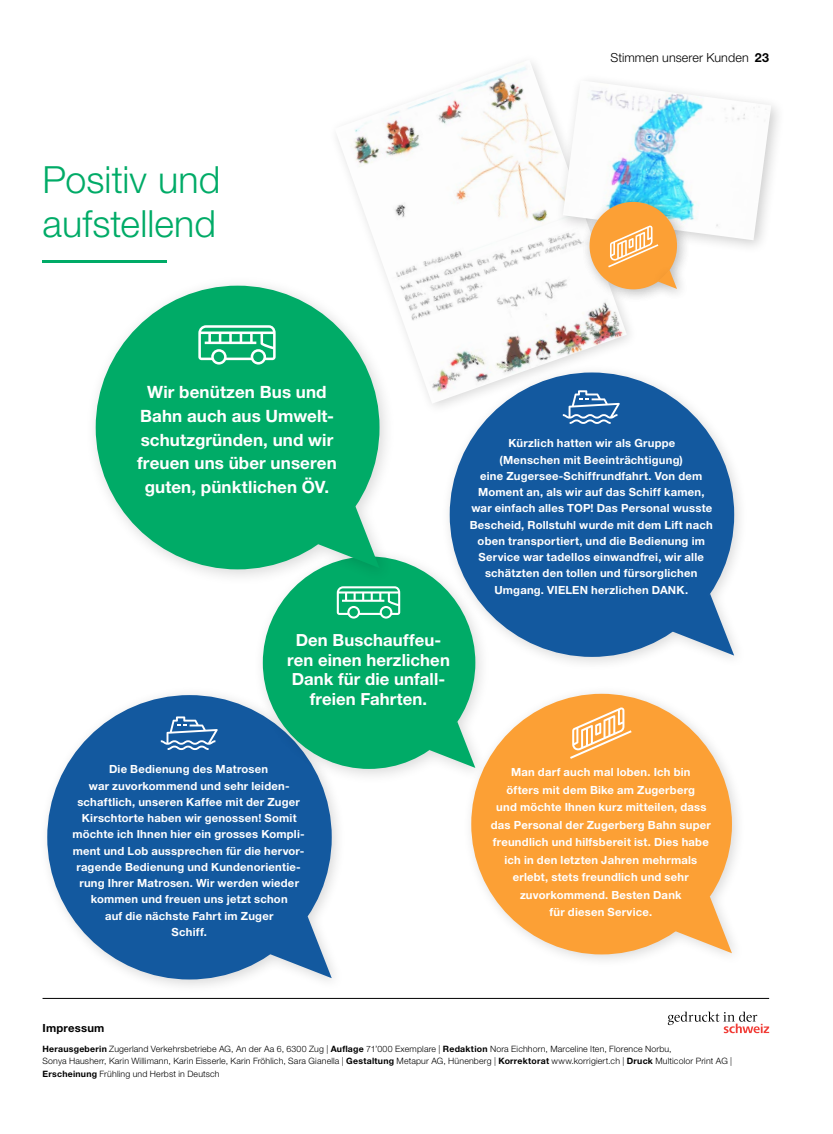
<style>
.page{position:relative;width:833px;height:1134px;background:#fff}
.page>*{position:absolute;margin:0;border:0;box-sizing:border-box;transform-origin:0 0}
.Artikeltitel_mittel{font:300 37.5px/43.8px "Helvetica Neue LT Std";letter-spacing:.005em;color:#00ab67}
.Grundtext{font:700 17px/23.8px "Helvetica Neue LT Std";letter-spacing:.005em;color:#fff;text-align:center}
.Grundtext-2{font:700 16.75px/19.5px "Helvetica Neue LT Std";letter-spacing:.005em;color:#fff;text-align:center}
.t1{font:300 12.5px "Helvetica Neue LT Std";letter-spacing:.005em;color:#000}
.Grundtext-3{font:700 11.25px/16.2px "Helvetica Neue LT Std";letter-spacing:.02em;color:#fff;text-align:center}
.t2{font:700 11.25px "Helvetica Neue LT Std";letter-spacing:.02em;color:#000}
.t3{font:300 8.75px/12.5px "Helvetica Neue LT Std";letter-spacing:.02em;color:#000}
.s1{font-weight:700}
</style>
<div class="page">
<div style="left:462px;top:684px;width:284px;height:285px;background:#000;opacity:.15"></div>
<div style="left:471px;top:694px;width:261px;height:260px;background:#fca035;border-radius:50%"></div>
<svg style="left:675px;top:896px;width:57px;height:57px"></svg>
<svg style="left:570px;top:707px;width:61px;height:52px"></svg>
<hr style="left:43px;top:261px;width:124px;height:2px;background:#00ab67">
<hr style="left:43px;top:998px;width:726px;height:1px;background:#000">
<svg style="left:668px;top:1012px;width:101px;height:21px"></svg>
<div style="left:440px;top:363px;width:308px;height:308px;background:#000;opacity:.15"></div>
<div style="left:450px;top:372px;width:284px;height:285px;background:#13599f;border-radius:50%"></div>
<svg style="left:672px;top:593px;width:62px;height:63px"></svg>
<svg style="left:563px;top:416px;width:54px;height:8px"></svg>
<div style="left:327px;top:52px;width:312px;height:364px;background:#000;opacity:.15"></div>
<img style="left:335px;top:60px;width:292px;height:344px">
<div style="left:38px;top:686px;width:308px;height:308px;background:#000;opacity:.15"></div>
<div style="left:47px;top:695px;width:285px;height:284px;background:#13599f;border-radius:50%"></div>
<svg style="left:270px;top:916px;width:62px;height:62px"></svg>
<svg style="left:161px;top:716px;width:57px;height:34px"></svg>
<div style="left:555px;top:72px;width:231px;height:183px;background:#000;opacity:.2"></div>
<img style="left:563px;top:80px;width:208px;height:160px">
<div style="left:580px;top:193px;width:111px;height:111px;background:#000;opacity:.15"></div>
<div style="left:589px;top:202px;width:88px;height:87px;background:#fca035;border-radius:50%"></div>
<div style="left:650px;top:262px;width:40px;height:40px;background:#000;opacity:.15"></div>
<svg style="left:608px;top:225px;width:69px;height:64px"></svg>
<div style="left:252px;top:546px;width:239px;height:239px;background:#000;opacity:.15"></div>
<div style="left:263px;top:556px;width:212px;height:213px;background:#00ab67;border-radius:50%"></div>
<svg style="left:429px;top:721px;width:46px;height:47px"></svg>
<svg style="left:337px;top:586px;width:63px;height:33px"></svg>
<div style="left:85px;top:275px;width:311px;height:311px;background:#000;opacity:.15"></div>
<div style="left:96px;top:286px;width:283px;height:283px;background:#00ab67;border-radius:50%"></div>
<svg style="left:317px;top:506px;width:62px;height:62px"></svg>
<svg style="left:198px;top:325px;width:78px;height:40px"></svg>
<p class="Artikeltitel_mittel" style="left:43px;top:157px;width:179px">Positiv und aufstellend</p>
<p class="t1" style="left:610px;top:50px;width:160px">Stimmen unserer Kunden <span class="s1">23</span></p>
<p class="Grundtext" style="left:137px;top:380px;width:201px">Wir benützen Bus und<br>Bahn auch aus Umwelt&shy;schutzgründen, und wir freuen uns über unseren guten, pünktlichen ÖV.</p>
<p class="Grundtext-2" style="left:287px;top:630px;width:164px">Den Buschauffeu&shy;ren einen herzlichen<br>Dank für die unfall&shy;freien Fahrten.</p>
<p class="Grundtext-3" style="left:470px;top:435px;width:244px">Kürzlich hatten wir als Gruppe<br>(Menschen mit Beeinträchtigung)<br>eine Zugersee-Schiffrundfahrt. Von dem Moment an, als wir auf das Schiff kamen, war einfach alles TOP! Das Personal wusste Bescheid, Rollstuhl wurde mit dem Lift nach oben transportiert, und die Bedienung im Service war tadellos einwandfrei, wir alle schätzten den tollen und fürsorglichen Umgang. VIELEN herzlichen DANK.</p>
<p class="Grundtext-3" style="left:73px;top:761px;width:234px">Die Bedienung des Matrosen<br>war zuvorkommend und sehr leiden&shy;schaftlich, unseren Kaffee mit der Zuger Kirschtorte haben wir genossen! Somit möchte ich Ihnen hier ein grosses Kompli&shy;ment und Lob aussprechen für die hervor&shy;ragende Bedienung und Kundenorientie&shy;rung Ihrer Matrosen. Wir werden wieder kommen und freuen uns jetzt schon<br>auf die nächste Fahrt im Zuger<br>Schiff.</p>
<p class="Grundtext-3" style="left:491px;top:763px;width:221px;line-height:17.5px">Man darf auch mal loben. Ich bin<br>öfters mit dem Bike am Zugerberg<br>und möchte Ihnen kurz mitteilen, dass das Personal der Zugerberg Bahn super freundlich und hilfsbereit ist. Dies habe ich in den letzten Jahren mehrmals erlebt, stets freundlich und sehr zuvorkommend. Besten Dank<br>für diesen Service.</p>
<p class="t2" style="left:43px;top:1021px;width:63px">Impressum</p>
<p class="t3" style="left:43px;top:1042px;width:691px"><span class="s1">Herausgeberin</span> Zugerland Verkehrsbetriebe AG, An der Aa 6, 6300 Zug | <span class="s1">Auflage</span> 71’000 Exemplare | <span class="s1">Redaktion</span> Nora Eichhorn, Marceline Iten, Florence Norbu,<br>Sonya Hausherr, Karin Willimann, Karin Eisserle, Karin Fröhlich, Sara Gianella | <span class="s1">Gestaltung</span> Metapur AG, Hünenberg | <span class="s1">Korrektorat</span> www.korrigiert.ch | <span class="s1">Druck</span> Multicolor Print AG |<br><span class="s1">Erscheinung</span> Frühling und Herbst in Deutsch</p>
</div>
